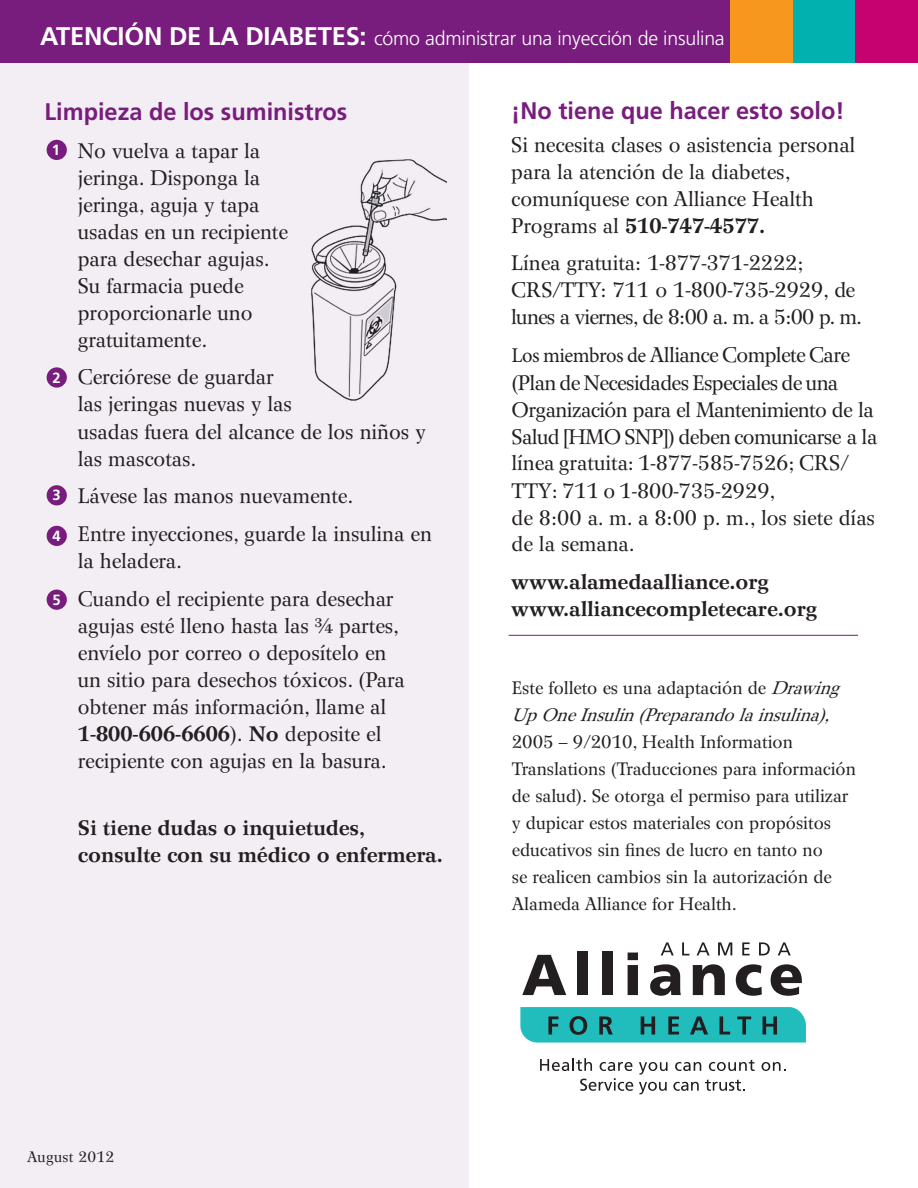
<style>
.page{position:relative;width:918px;height:1188px;background:#fff}
.page>*{position:absolute;margin:0;border:0;box-sizing:border-box;transform-origin:0 0}
.t1{font:700 24px "Frutiger";color:#781d7d}
.t2{font:21px/27px "Wilke";color:#231f20}
.t3{font:21px/27px "Wilke";letter-spacing:-.025em;color:#231f20}
.t4{font:700 21px/27px "Wilke";color:#231f20}
.t5{font:300 19.5px "Frutiger";letter-spacing:-.01em;color:#fff}
.t6{font:18px/27px "Wilke";color:#231f20}
.t7{font:italic 18px/27px "Wilke";color:#231f20}
.t8{font:15px "Wilke";letter-spacing:.02em;color:#231f20}
.t9{font:700 14.7px "Frutiger";color:#fff}
.s1{font-weight:700;font-size:25.5px}
.s2{font-weight:700}
.s3{font-family:"Minion Pro"}
.s4{font-style:normal}
</style>
<div class="page">
<div style="left:0;top:60px;width:469px;height:1128px;background:#efe7f1"></div>
<img style="left:311px;top:159px;width:136px;height:242px">
<div style="left:47px;top:140px;width:20px;height:20px;background:#781d7d;border-radius:50%"></div>
<div style="left:47px;top:367px;width:20px;height:21px;background:#781d7d;border-radius:50%"></div>
<div style="left:47px;top:485px;width:20px;height:20px;background:#781d7d;border-radius:50%"></div>
<div style="left:47px;top:526px;width:20px;height:20px;background:#781d7d;border-radius:50%"></div>
<div style="left:47px;top:590px;width:20px;height:20px;background:#781d7d;border-radius:50%"></div>
<hr style="left:509px;top:635px;width:349px;height:1px;background:#781d7d">
<svg style="left:522px;top:955px;width:44px;height:40px"></svg>
<div style="left:577px;top:952px;width:11px;height:43px;background:#231f20"></div>
<div style="left:602px;top:952px;width:11px;height:43px;background:#231f20"></div>
<svg style="left:628px;top:953px;width:10px;height:42px"></svg>
<svg style="left:650px;top:964px;width:31px;height:32px"></svg>
<svg style="left:693px;top:964px;width:32px;height:31px"></svg>
<svg style="left:736px;top:964px;width:26px;height:32px"></svg>
<svg style="left:771px;top:964px;width:31px;height:32px"></svg>
<svg style="left:520px;top:1007px;width:286px;height:36px;background:#27acad"></svg>
<svg style="left:661px;top:942px;width:13px;height:13px"></svg>
<svg style="left:682px;top:942px;width:7px;height:13px"></svg>
<svg style="left:697px;top:942px;width:13px;height:13px"></svg>
<svg style="left:718px;top:942px;width:14px;height:13px"></svg>
<svg style="left:742px;top:942px;width:8px;height:13px"></svg>
<svg style="left:759px;top:942px;width:11px;height:13px"></svg>
<svg style="left:778px;top:942px;width:13px;height:13px"></svg>
<svg style="left:540px;top:1058px;width:52px;height:13px"></svg>
<svg style="left:600px;top:1062px;width:32px;height:9px"></svg>
<svg style="left:639px;top:1062px;width:29px;height:13px"></svg>
<svg style="left:675px;top:1062px;width:26px;height:9px"></svg>
<svg style="left:709px;top:1060px;width:46px;height:11px"></svg>
<svg style="left:762px;top:1062px;width:24px;height:9px"></svg>
<svg style="left:580px;top:1078px;width:53px;height:13px"></svg>
<svg style="left:639px;top:1082px;width:28px;height:12px"></svg>
<svg style="left:673px;top:1082px;width:26px;height:9px"></svg>
<svg style="left:705px;top:1079px;width:40px;height:12px"></svg>
<div style="left:0;top:0;width:918px;height:63px;background:#781d7d"></div>
<div style="left:855px;top:0;width:63px;height:63px;background:#c60170"></div>
<div style="left:792px;top:0;width:63px;height:63px;background:#00b1b0"></div>
<div style="left:731px;top:0;width:62px;height:63px;background:#f7971d"></div>
<p class="t5" style="left:40px;top:27px;width:686px"><span class="s1">Atención de la diabetes:</span> cómo administrar una inyección de insulina</p>
<p class="t1" style="left:45px;top:98px;width:304px">Limpieza de los suministros</p>
<p class="t9" style="left:52px;top:141px;width:10px">1</p>
<p class="t9" style="left:53px;top:369px;width:10px">2</p>
<p class="t9" style="left:53px;top:487px;width:10px">3</p>
<p class="t9" style="left:53px;top:527px;width:10px">4</p>
<p class="t9" style="left:53px;top:591px;width:10px">5</p>
<p class="t2" style="left:78px;top:137px;width:212px">No vuelva a tapar la jeringa. Disponga la jeringa, aguja y tapa usadas en un recipiente para desechar agujas.<br>Su farmacia puede proporcionarle uno gratuitamente.</p>
<p class="t2" style="left:78px;top:364px;width:349px">Cerciórese de guardar<br>las jeringas nuevas y las<br>usadas fuera del alcance de los niños y las mascotas.</p>
<p class="t2" style="left:78px;top:477px;width:356px;line-height:37.8px">Lávese las manos nuevamente.<br>Entre inyecciones, guarde la insulina en</p>
<p class="t2" style="left:78px;top:542px;width:317px;line-height:37.8px">la heladera.<br>Cuando el recipiente para desechar</p>
<p class="t2" style="left:78px;top:612px;width:328px">agujas esté lleno hasta las ¾ partes, envíelo por correo o deposítelo en un sitio para desechos tóxicos. (Para obtener más información, llame al <span class="s2">1-800-606-6606</span>). <span class="s2">No</span> deposite el recipiente con agujas en la basura.</p>
<p class="t4" style="left:78px;top:815px;width:366px">Si tiene dudas o inquietudes, consulte con su médico o enfermera.</p>
<p class="t1" style="left:511px;top:97px;width:335px">¡No tiene que hacer esto solo!</p>
<p class="t2" style="left:511px;top:131px;width:346px">Si necesita clases o asistencia personal para la atención de la diabetes, comuníquese con Alliance Health Programs al <span class="s2">510-747-4577.</span></p>
<p class="t2" style="left:511px;top:250px;width:352px">Línea gratuita: 1-877-371-2222;<br>CRS/TTY: 711 o 1-800-735-2929, de lunes a viernes, de 8:00 a. m. a 5:00 p. m.</p>
<p class="t3" style="left:512px;top:342px;width:368px"><span class="s3">Los miembros de</span> Alliance Complete Care (Plan de Necesidades Especiales de una Organización para el Mantenimiento de la Salud [HMO SNP]) deben comunicarse a la línea gratuita: 1-877-585-7526; CRS/ TTY: 711 o 1-800-735-2929,<br>de 8:00 a. m. a 8:00 p. m., los siete días de la semana.</p>
<p class="t4" style="left:511px;top:568px;width:308px">www.alamedaalliance.org www.alliancecompletecare.org</p>
<p class="t7" style="left:512px;top:675px;width:336px"><span class="s4">Este folleto es una adaptación de</span> Drawing<br>UpOneInsulin(Preparandolainsulina),</p>
<p class="t6" style="left:512px;top:729px;width:345px">2005 – 9/2010, Health Information Translations (Traducciones para información de salud). Se otorga el permiso para utilizar y dupicar estos materiales con propósitos educativos sin fines de lucro en tanto no<br>se realicen cambios sin la autorización de Alameda Alliance for Health.</p>
<p class="t8" style="left:27px;top:1148px;width:89px">August 2012</p>
</div>
